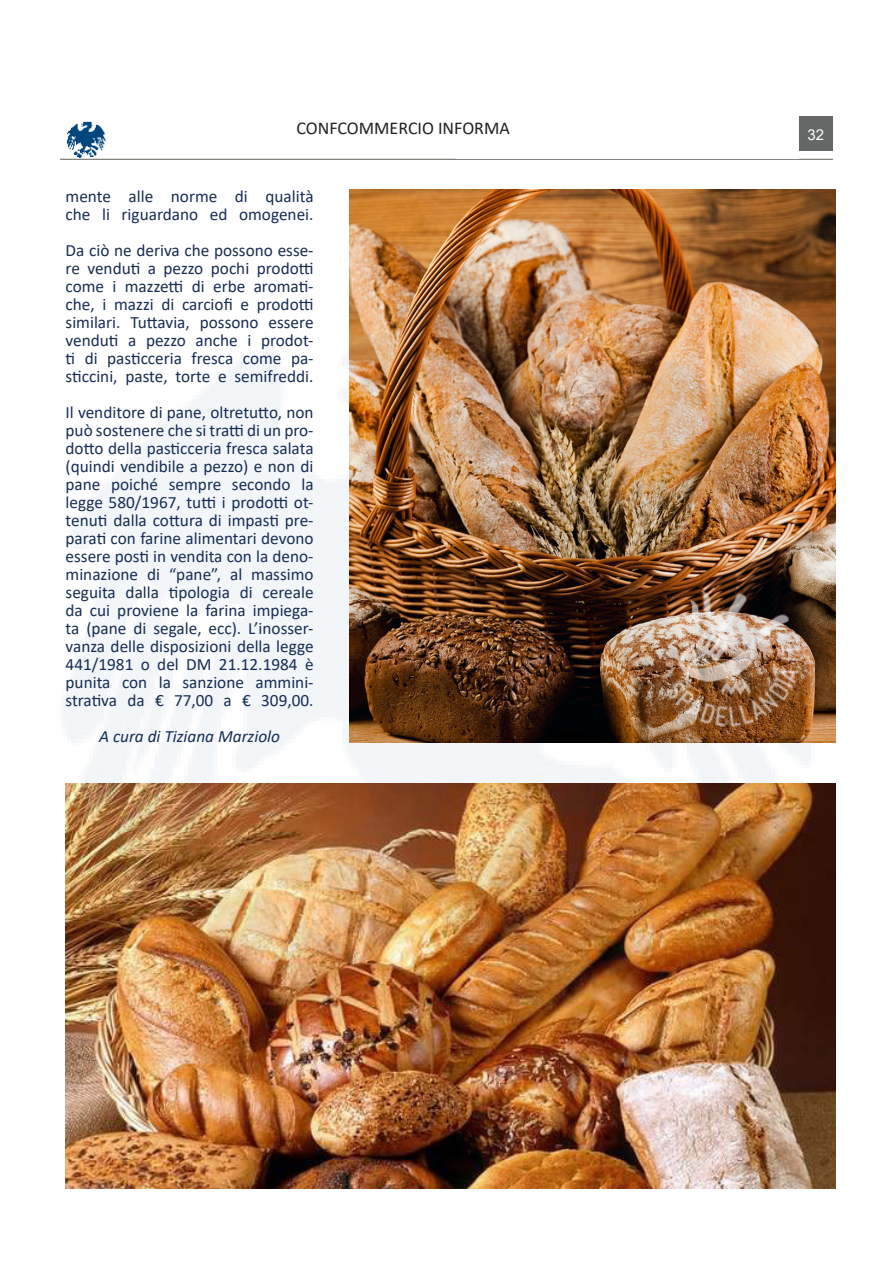
<style>
.page{position:relative;width:893px;height:1263px;background:#fff}
.page>*{position:absolute;margin:0;border:0;box-sizing:border-box;transform-origin:0 0}
.t1{font:18px "Calibri";color:#231f20}
.CORPO_TESTO_ARTCOLO{font:17.25px/18px "Calibri";color:#182d54;text-align:justify}
.CORPO_TESTO_ARTCOLO-2{font:italic 17.25px "Calibri";color:#182d54}
.t2{font:15px "Arial";color:#fff}
</style>
<div class="page">
<div style="left:798px;top:116px;width:35px;height:35px;background:#656666"></div>
<hr style="left:60px;top:159px;width:773px;height:1px;background:#73776c">
<img style="left:106px;top:141px;width:162px;height:19px">
<img style="left:66px;top:783px;width:769px;height:405px">
<img style="left:63px;top:193px;width:770px;height:932px">
<img style="left:60px;top:121px;width:46px;height:144px">
<p class="t1" style="left:296px;top:116px;width:215px">CONFCOMMERCIO INFORMA</p>
<p class="CORPO_TESTO_ARTCOLO" style="left:66px;top:187px;width:249px">mente alle norme di qualità che li riguardano ed omogenei.</p>
<p class="CORPO_TESTO_ARTCOLO" style="left:66px;top:241px;width:250px">Da ciò ne deriva che possono esse&shy;re venduti a pezzo pochi prodotti come i mazzetti di erbe aromati&shy;che, i mazzi di carciofi e prodotti similari. Tuttavia, possono essere venduti a pezzo anche i prodot&shy;ti di pasticceria fresca come pa&shy;sticcini, paste, torte e semifreddi.</p>
<p class="CORPO_TESTO_ARTCOLO" style="left:66px;top:403px;width:250px">Il venditore di pane, oltretutto, non può sostenere che si tratti di un pro&shy;dotto della pasticceria fresca salata (quindi vendibile a pezzo) e non di pane poiché sempre secondo la legge 580/1967, tutti i prodotti ot&shy;tenuti dalla cottura di impasti pre&shy;parati con farine alimentari devono essere posti in vendita con la deno&shy;minazione di “pane”, al massimo seguita dalla tipologia di cereale da cui proviene la farina impiega&shy;ta (pane di segale, ecc). L’inosser&shy;vanza delle disposizioni della legge 441/1981 o del DM 21.12.1984 è punita con la sanzione ammini&shy;strativa da € 77,00 a € 309,00.</p>
<p class="CORPO_TESTO_ARTCOLO-2" style="left:99px;top:724px;width:182px">A cura di Tiziana Marziolo</p>
<p class="t2" style="left:807px;top:124px;width:18px">32</p>
</div>
